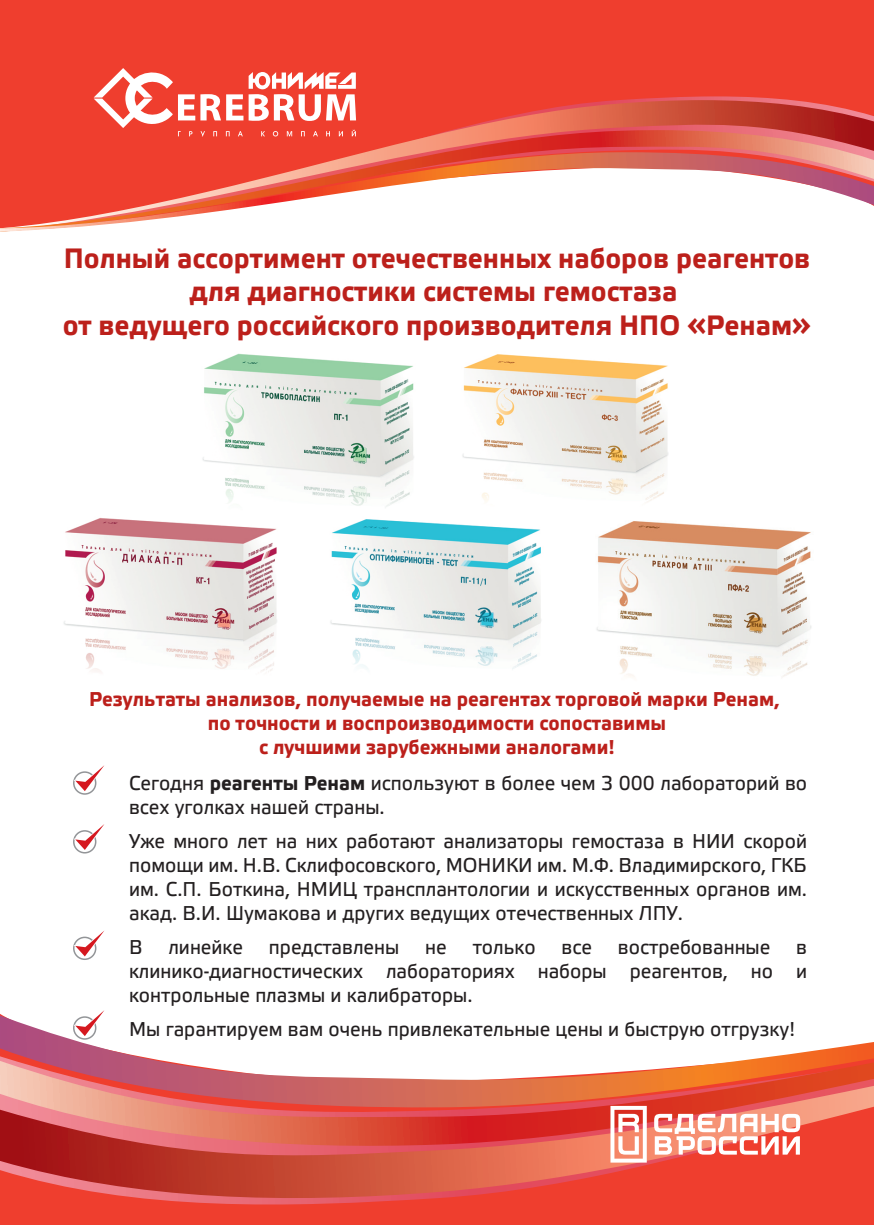
<style>
.page{position:relative;width:874px;height:1225px;background:#fff}
.page>*{position:absolute;margin:0;border:0;box-sizing:border-box;transform-origin:0 0}
.t1{font:28px/33.6px "Etelka Bol";color:#bc201b;text-align:center;scale:.96 1}
.t2{font:20px/24px "Etelka Reg";color:#231f20;text-align:justify;scale:.96 1}
.t3{font:20px/24px "Etelka Bol";color:#bc201b;text-align:center;scale:.96 1}
.s1{font-family:"Etelka Bol"}
</style>
<div class="page">
<div style="left:0;top:0;width:873px;height:96px;background:#ef3e2e"></div>
<svg style="left:0;top:96px;width:873px;height:4px;background:#ed4439"></svg>
<svg style="left:0;top:100px;width:873px;height:30px;background:#de483a"></svg>
<svg style="left:0;top:130px;width:873px;height:22px;background:#e64f42"></svg>
<svg style="left:0;top:152px;width:873px;height:80px"></svg>
<svg style="left:94px;top:68px;width:262px;height:68px"></svg>
<div style="left:0;top:1014px;width:873px;height:211px;background:#ef3e2e"></div>
<div style="left:0;top:1204px;width:873px;height:7px;background:#ef3e2e"></div>
<svg style="left:0;top:1150px;width:873px;height:54px;background:#db493b"></svg>
<svg style="left:0;top:1108px;width:873px;height:42px;background:#dd534b"></svg>
<svg style="left:0;top:1015px;width:873px;height:93px"></svg>
<svg style="left:610px;top:1106px;width:189px;height:56px"></svg>
<img style="left:596px;top:521px;width:215px;height:156px">
<img style="left:64px;top:518px;width:213px;height:154px">
<img style="left:194px;top:353px;width:220px;height:169px">
<img style="left:462px;top:354px;width:206px;height:148px">
<img style="left:322px;top:509px;width:219px;height:160px">
<div style="left:73px;top:936px;width:23px;height:24px;border:2px solid #939598;border-radius:50%"></div>
<svg style="left:73px;top:930px;width:32px;height:28px"></svg>
<div style="left:73px;top:1016px;width:23px;height:23px;border:2px solid #939598;border-radius:50%"></div>
<svg style="left:72px;top:1010px;width:42px;height:28px"></svg>
<div style="left:73px;top:830px;width:23px;height:23px;border:2px solid #939598;border-radius:50%"></div>
<svg style="left:73px;top:824px;width:32px;height:28px"></svg>
<div style="left:73px;top:771px;width:23px;height:23px;border:2px solid #939598;border-radius:50%"></div>
<svg style="left:73px;top:765px;width:32px;height:28px"></svg>
<h1 class="t1" style="left:63px;top:241px;width:780px">Полный ассортимент отечественных наборов реагентов для диагностики системы гемостаза<br>от ведущего российского производителя НПО «Ренам»</h1>
<p class="t3" style="left:89px;top:687px;width:720px">Результаты анализов, получаемые на реагентах торговой марки Ренам, по точности и воспроизводимости сопоставимы<br>с лучшими зарубежными аналогами!</p>
<p class="t2" style="left:129px;top:771px;width:707px">Сегодня <span class="s1">реагенты Ренам</span> используют в более чем 3 000 лабораторий во всех уголках нашей страны.</p>
<p class="t2" style="left:129px;top:829px;width:707px">Уже много лет на них работают анализаторы гемостаза в НИИ скорой помощи им. Н.В. Склифосовского, МОНИКИ им. М.Ф. Владимирского, ГКБ им. С.П. Боткина, НМИЦ трансплантологии и искусственных органов им. акад. В.И. Шумакова и других ведущих отечественных ЛПУ.</p>
<p class="t2" style="left:129px;top:935px;width:16px">В</p>
<p class="t2" style="left:168px;top:935px;width:79px">линейке</p>
<p class="t2" style="left:269px;top:935px;width:137px">представлены</p>
<p class="t2" style="left:425px;top:935px;width:24px">не</p>
<p class="t2" style="left:472px;top:935px;width:67px">только</p>
<p class="t2" style="left:561px;top:935px;width:33px">все</p>
<p class="t2" style="left:617px;top:935px;width:160px">востребованные</p>
<p class="t2" style="left:129px;top:935px;width:707px;text-indent:666px">в клинико-диагностических лабораториях наборы реагентов, но и контрольные плазмы и калибраторы.</p>
<p class="t2" style="left:129px;top:1017px;width:695px">Мы гарантируем вам очень привлекательные цены и быструю отгрузку!</p>
</div>
